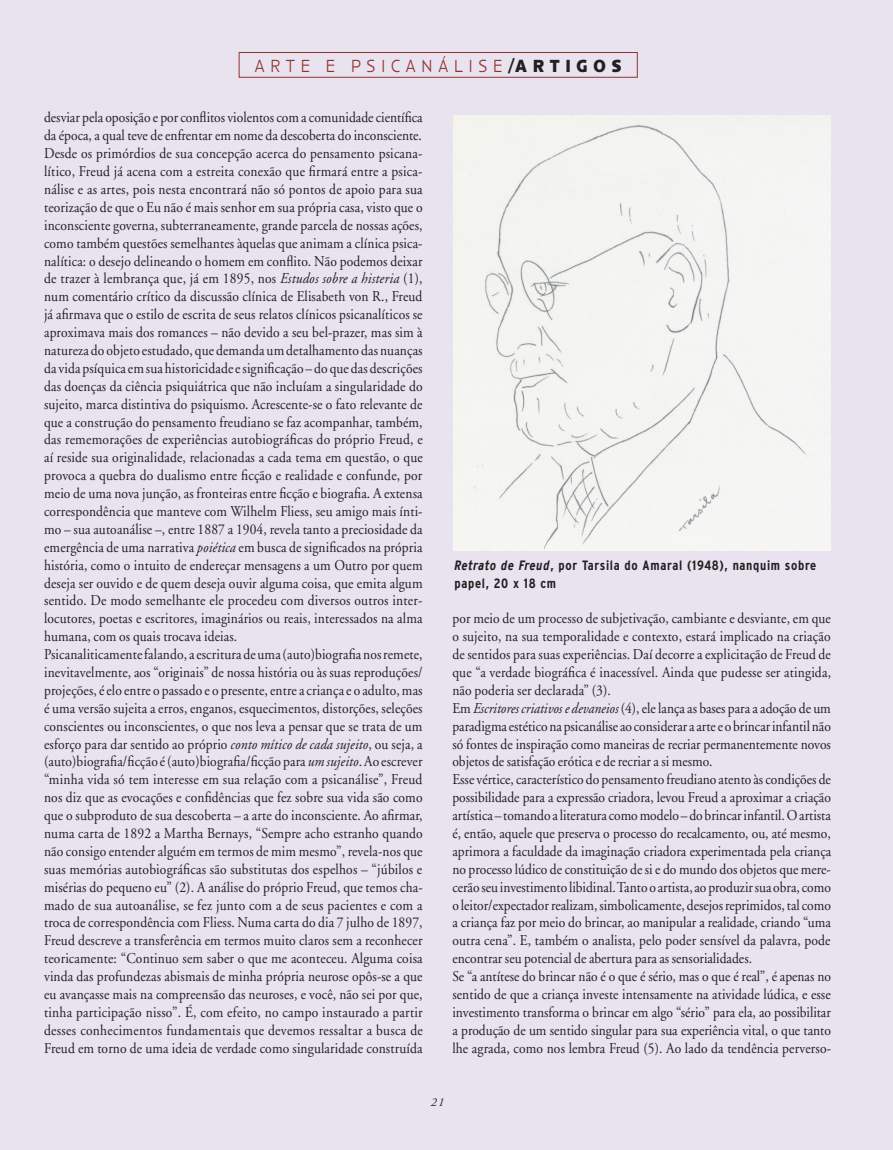
<style>
.page{position:relative;width:893px;height:1150px;background:#fff}
.page>*{position:absolute;margin:0;border:0;box-sizing:border-box;transform-origin:0 0}
.t1{font:300 18px "Anisette Petite";letter-spacing:.38em;color:#92342e;scale:.85 1}
.t2{font:15px/17.9px "Adobe Garamond";letter-spacing:.01em;color:#231f20;scale:.9 1}
.t3{font:700 condensed 13.5px/17.9px "Interstate";letter-spacing:.05em;color:#231f20}
.t4{font:italic 12px "Adobe Garamond";color:#231f20}
.s1{font-weight:700;color:#231f20}
.s2{font-style:italic}
</style>
<div class="page">
<hr style="left:0;top:0;width:2px;height:1149px;background:#e9e2ef">
<div style="left:2px;top:0;width:891px;height:1149px;background:#e9e2ef"></div>
<div style="left:239px;top:52px;width:398px;height:26px;border:1px solid #92342e"></div>
<div style="left:453px;top:115px;width:377px;height:435px;background:#f4f5f2"></div>
<p class="t1" style="left:255px;top:56px;width:433px">ARTE E PSICANÁLISE<span class="s1">/ARTIGOS</span></p>
<p class="t2" style="left:44px;top:109px;width:422px">desviar pela oposição e por conflitos violentos com a comunidade científica da época, a qual teve de enfrentar em nome da descoberta do inconsciente.<br>Desde os primórdios de sua concepção acerca do pensamento psicana&shy;lítico, Freud já acena com a estreita conexão que firmará entre a psica&shy;nálise e as artes, pois nesta encontrará não só pontos de apoio para sua teorização de que o Eu não é mais senhor em sua própria casa, visto que o inconsciente governa, subterraneamente, grande parcela de nossas ações, como também questões semelhantes àquelas que animam a clínica psica&shy;nalítica: o desejo delineando o homem em conflito. Não podemos deixar de trazer à lembrança que, já em 1895, nos <span class="s2">Estudos sobre a histeria</span> (1), num comentário crítico da discussão clínica de Elisabeth von R., Freud já afirmava que o estilo de escrita de seus relatos clínicos psicanalíticos se aproximava mais dos romances – não devido a seu bel-prazer, mas sim à natureza do objeto estudado, que demanda um detalhamento das nuanças da vida psíquica em sua historicidade e significação – do que das descrições das doenças da ciência psiquiátrica que não incluíam a singularidade do sujeito, marca distintiva do psiquismo. Acrescente-se o fato relevante de que a construção do pensamento freudiano se faz acompanhar, também, das rememorações de experiências autobiográficas do próprio Freud, e aí reside sua originalidade, relacionadas a cada tema em questão, o que provoca a quebra do dualismo entre ficção e realidade e confunde, por meio de uma nova junção, as fronteiras entre ficção e biografia. A extensa correspondência que manteve com Wilhelm Fliess, seu amigo mais ínti&shy;mo – sua autoanálise –, entre 1887 a 1904, revela tanto a preciosidade da emergência de uma narrativa <span class="s2">poiética</span> em busca de significados na própria história, como o intuito de endereçar mensagens a um Outro por quem deseja ser ouvido e de quem deseja ouvir alguma coisa, que emita algum sentido. De modo semelhante ele procedeu com diversos outros inter&shy;locutores, poetas e escritores, imaginários ou reais, interessados na alma humana, com os quais trocava ideias.<br>Psicanaliticamente falando, a escritura de uma (auto)biografia nos remete, inevitavelmente, aos “originais” de nossa história ou às suas reproduções/ projeções, é elo entre o passado e o presente, entre a criança e o adulto, mas é uma versão sujeita a erros, enganos, esquecimentos, distorções, seleções conscientes ou inconscientes, o que nos leva a pensar que se trata de um esforço para dar sentido ao próprio <span class="s2">conto mítico de cada sujeito</span>, ou seja, a (auto)biografia/ficção é (auto)biografia/ficção para <span class="s2">um sujeito</span>. Ao escrever “minha vida só tem interesse em sua relação com a psicanálise”, Freud nos diz que as evocações e confidências que fez sobre sua vida são como que o subproduto de sua descoberta – a arte do inconsciente. Ao afirmar, numa carta de 1892 a Martha Bernays, “Sempre acho estranho quando não consigo entender alguém em termos de mim mesmo”, revela-nos que suas memórias autobiográficas são substitutas dos espelhos – “júbilos e misérias do pequeno eu” (2). A análise do próprio Freud, que temos cha&shy;mado de sua autoanálise, se fez junto com a de seus pacientes e com a troca de correspondência com Fliess. Numa carta do dia 7 julho de 1897, Freud descreve a transferência em termos muito claros sem a reconhecer teoricamente: “Continuo sem saber o que me aconteceu. Alguma coisa vinda das profundezas abismais de minha própria neurose opôs-se a que eu avançasse mais na compreensão das neuroses, e você, não sei por que, tinha participação nisso”. É, com efeito, no campo instaurado a partir desses conhecimentos fundamentais que devemos ressaltar a busca de Freud em torno de uma ideia de verdade como singularidade construída</p>
<p class="t3" style="left:454px;top:556px;width:363px"><span class="s2">Retrato de Freud</span>, por Tarsila do Amaral (1948), nanquim sobre papel, 20 x 18 cm</p>
<p class="t2" style="left:452px;top:610px;width:422px">por meio de um processo de subjetivação, cambiante e desviante, em que o sujeito, na sua temporalidade e contexto, estará implicado na criação de sentidos para suas experiências. Daí decorre a explicitação de Freud de que “a verdade biográfica é inacessível. Ainda que pudesse ser atingida, não poderia ser declarada” (3).<br>Em <span class="s2">Escritores criativos e devaneios</span> (4), ele lança as bases para a adoção de um paradigma estético na psicanálise ao considerar a arte e o brincar infantil não só fontes de inspiração como maneiras de recriar permanentemente novos objetos de satisfação erótica e de recriar a si mesmo.<br>Esse vértice, característico do pensamento freudiano atento às condições de possibilidade para a expressão criadora, levou Freud a aproximar a criação artística – tomando a literatura como modelo – do brincar infantil. O artista é, então, aquele que preserva o processo do recalcamento, ou, até mesmo, aprimora a faculdade da imaginação criadora experimentada pela criança no processo lúdico de constituição de si e do mundo dos objetos que mere&shy;cerão seu investimento libidinal. Tanto o artista, ao produzir sua obra, como o leitor/expectador realizam, simbolicamente, desejos reprimidos, tal como a criança faz por meio do brincar, ao manipular a realidade, criando “uma outra cena”. E, também o analista, pelo poder sensível da palavra, pode encontrar seu potencial de abertura para as sensorialidades.<br>Se “a antítese do brincar não é o que é sério, mas o que é real”, é apenas no sentido de que a criança investe intensamente na atividade lúdica, e esse investimento transforma o brincar em algo “sério” para ela, ao possibilitar a produção de um sentido singular para sua experiência vital, o que tanto lhe agrada, como nos lembra Freud (5). Ao lado da tendência perverso-</p>
<p class="t4" style="left:431px;top:1095px;width:15px">21</p>
</div>
